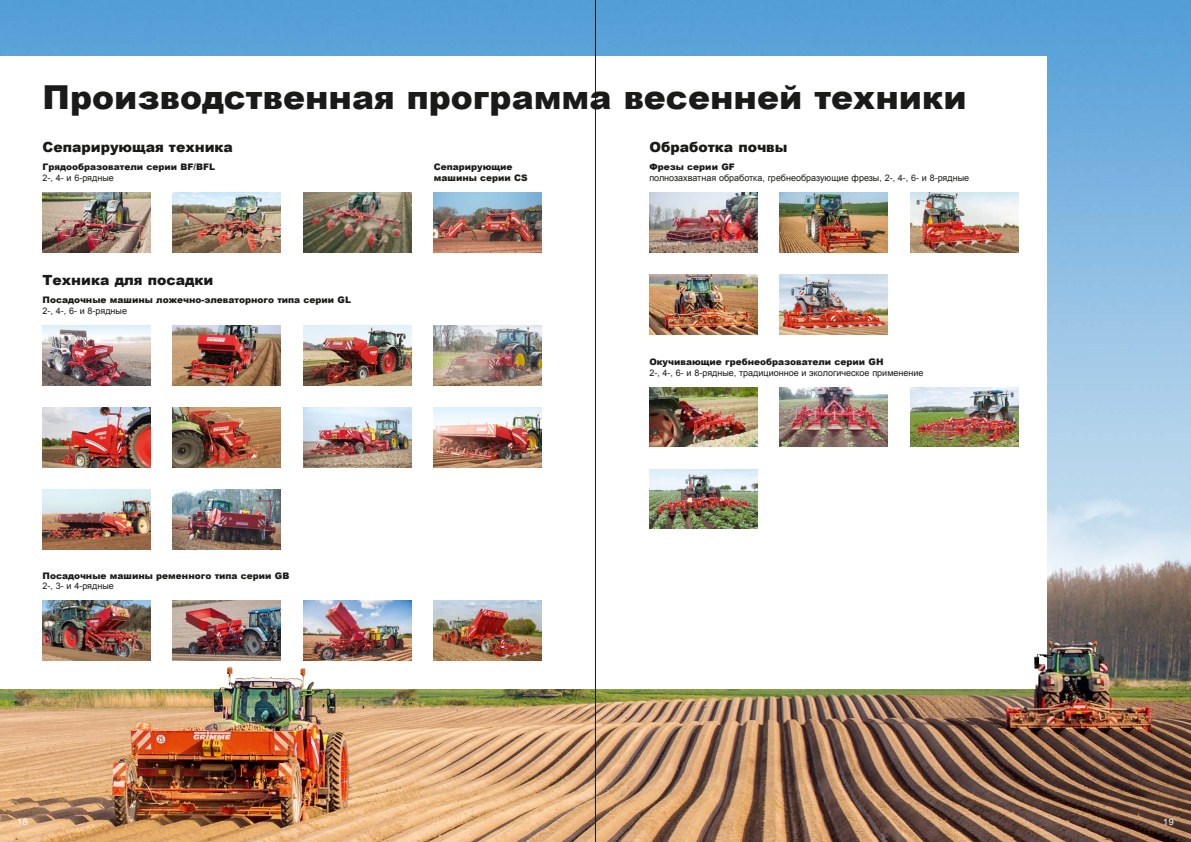
<style>
.page{position:relative;width:1191px;height:842px;background:#fff}
.page>*{position:absolute;margin:0;border:0;box-sizing:border-box;transform-origin:0 0}
.t1{font:900 33px "Arial";color:#1a1a18}
.t2{font:900 14px "Arial";color:#1a1a18}
.t3{font:900 9px/10.8px "Arial";color:#1a1a18}
.t4{font:9px "Arial";color:#1a1a18}
.t5{font:9px "Arial";color:#fff}
</style>
<div class="page">
<img style="left:0;top:0;width:1191px;height:842px">
<div style="left:0;top:57px;width:1046px;height:632px;background:#fff"></div>
<img style="left:1032px;top:640px;width:79px;height:72px">
<img style="left:43px;top:192px;width:107px;height:60px">
<img style="left:43px;top:601px;width:107px;height:59px">
<img style="left:173px;top:601px;width:108px;height:59px">
<img style="left:303px;top:601px;width:108px;height:59px">
<img style="left:434px;top:601px;width:107px;height:59px">
<img style="left:303px;top:192px;width:108px;height:60px">
<img style="left:434px;top:192px;width:107px;height:60px">
<img style="left:173px;top:192px;width:108px;height:60px">
<img style="left:43px;top:408px;width:107px;height:59px">
<img style="left:303px;top:408px;width:108px;height:59px">
<img style="left:173px;top:408px;width:108px;height:59px">
<img style="left:434px;top:408px;width:107px;height:59px">
<img style="left:780px;top:275px;width:107px;height:59px">
<img style="left:43px;top:490px;width:107px;height:59px">
<img style="left:173px;top:490px;width:108px;height:59px">
<img style="left:303px;top:325px;width:108px;height:60px">
<img style="left:434px;top:325px;width:107px;height:60px">
<img style="left:43px;top:325px;width:107px;height:60px">
<img style="left:173px;top:325px;width:108px;height:60px">
<img style="left:649px;top:192px;width:108px;height:60px">
<img style="left:910px;top:192px;width:108px;height:60px">
<img style="left:780px;top:192px;width:107px;height:60px">
<img style="left:649px;top:275px;width:108px;height:59px">
<img style="left:649px;top:387px;width:108px;height:60px">
<img style="left:910px;top:387px;width:108px;height:60px">
<img style="left:780px;top:387px;width:107px;height:60px">
<img style="left:649px;top:469px;width:108px;height:60px">
<hr style="left:595px;top:0;width:1px;height:842px;background:#1a1a18">
<h1 class="t1" style="left:43px;top:73px;width:925px">Производственная программа весенней техники</h1>
<h2 class="t2" style="left:43px;top:137px;width:192px">Сепарирующая техника</h2>
<p class="t3" style="left:43px;top:161px;width:174px">Грядообразователи серии BF/BFL</p>
<p class="t4" style="left:43px;top:172px;width:73px">2-, 4- и 6-рядные</p>
<h2 class="t2" style="left:43px;top:270px;width:172px">Техника для посадки</h2>
<p class="t3" style="left:43px;top:294px;width:310px">Посадочные машины ложечно-элеваторного типа серии GL</p>
<p class="t4" style="left:43px;top:305px;width:86px">2-, 4-, 6- и 8-рядные</p>
<p class="t3" style="left:434px;top:161px;width:95px">Сепарирующие машины серии CS</p>
<p class="t3" style="left:43px;top:570px;width:248px">Посадочные машины ременного типа серии GB</p>
<p class="t4" style="left:43px;top:580px;width:73px">2-, 3- и 4-рядные</p>
<h2 class="t2" style="left:649px;top:137px;width:140px">Обработка почвы</h2>
<p class="t3" style="left:649px;top:161px;width:87px">Фрезы серии GF</p>
<p class="t4" style="left:649px;top:172px;width:321px">полнозахватная обработка, гребнеобразующие фрезы, 2-, 4-, 6- и 8-рядные</p>
<p class="t3" style="left:649px;top:356px;width:236px">Окучивающие гребнеобразователи серии GH</p>
<p class="t4" style="left:649px;top:367px;width:276px">2-, 4-, 6- и 8-рядные, традиционное и экологическое применение</p>
<p class="t5" style="left:17px;top:816px;width:12px">18</p>
<p class="t5" style="left:1163px;top:816px;width:12px">19</p>
</div>
